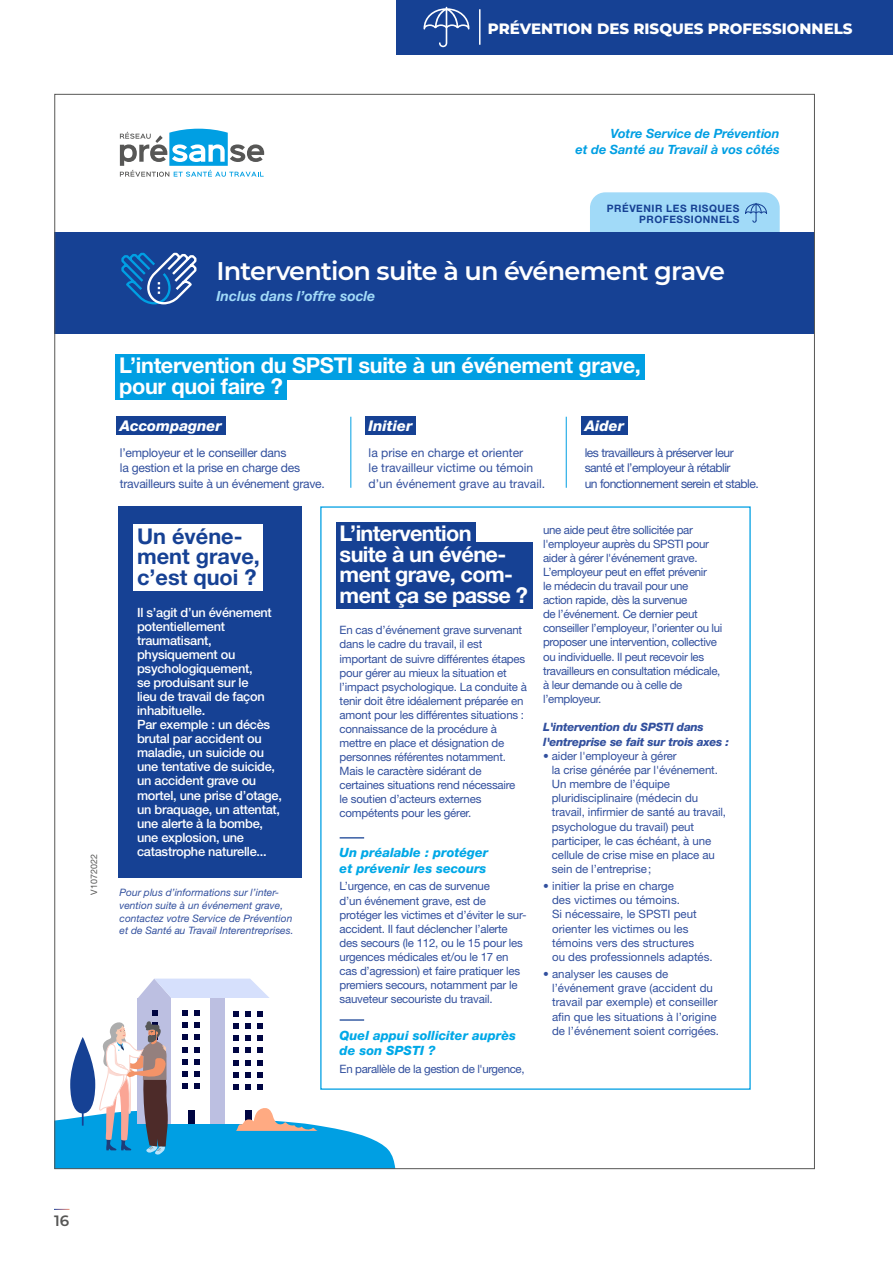
<style>
.page{position:relative;width:893px;height:1263px;background:#fff}
.page>*{position:absolute;margin:0;border:0;box-sizing:border-box;transform-origin:0 0}
.t1{font:600 25.5px "Montserrat";letter-spacing:-.03em;color:#fff}
.t2{font:700 21.75px/20.4px "Helvetica Neue LT Std";letter-spacing:-.015em;color:#fff}
.t3{font:700 21.75px/20.4px "Helvetica Neue LT Std";color:#164194}
.t4{font:800 15px "Montserrat";color:#fff}
.t5{font:600 15px "Montserrat";color:#575756}
.t6{font:italic 800 14.7px "Helvetica Neue LT Std";color:#fff}
.t7{font:italic 700 14.1px "Helvetica Neue LT Std";color:#a1daf8}
.t8{font:500 12.75px/14.1px "Helvetica Neue LT Std";letter-spacing:-.02em;color:#fff}
.t9{font:italic 800 12.75px/15.3px "Helvetica Neue LT Std";color:#00a8e7}
.t10{font:italic 700 12.75px/15.3px "Helvetica Neue LT Std";color:#009fe3;text-align:right}
.t11{font:12.15px/15.3px "Helvetica Neue LT Std";letter-spacing:-.02em;color:#32509e}
.t12{font:12.15px/15.3px "Helvetica Neue LT Std";letter-spacing:-.04em;color:#32509e}
.t13{font:12.15px/15.3px "Helvetica Neue LT Std";color:#32509e}
.t14{font:11.55px/14.1px "Helvetica Neue LT Std";letter-spacing:-.02em;color:#32509e}
.t15{font:11.55px/14.1px "Helvetica Neue LT Std";color:#32509e}
.t16{font:italic 800 11.55px/15.3px "Helvetica Neue LT Std";letter-spacing:-.02em;color:#32509e}
.t17{font:italic 10.2px/12.8px "Helvetica Neue LT Std";color:#32509e}
.t18{font:700 10.2px/11.6px "Helvetica Neue LT Std";letter-spacing:.05em;color:#164194;text-align:right}
.t19{font:9px "Helvetica Neue LT Std";color:#575756}
</style>
<div class="page">
<svg style="left:54px;top:1209px;width:16px;height:1px"></svg>
<div style="left:590px;top:192px;width:190px;height:69px;background:#a1daf8;border-radius:15px"></div>
<svg style="left:745px;top:203px;width:22px;height:20px"></svg>
<div style="left:55px;top:232px;width:759px;height:101px;background:#164194"></div>
<div style="left:119px;top:506px;width:183px;height:371px;background:#164194"></div>
<div style="left:133px;top:524px;width:130px;height:67px;background:#fff"></div>
<div style="left:116px;top:354px;width:529px;height:25px;background:#009fe3"></div>
<div style="left:116px;top:374px;width:171px;height:26px;background:#009fe3"></div>
<div style="left:336px;top:522px;width:140px;height:25px;background:#164194"></div>
<div style="left:336px;top:543px;width:196px;height:66px;background:#164194"></div>
<svg style="left:340px;top:837px;width:24px;height:1px"></svg>
<hr style="left:350px;top:417px;width:1px;height:71px;background:#009fe3">
<div style="left:116px;top:417px;width:109px;height:18px;background:#164194"></div>
<div style="left:581px;top:417px;width:47px;height:18px;background:#164194"></div>
<div style="left:365px;top:417px;width:51px;height:18px;background:#164194"></div>
<hr style="left:566px;top:417px;width:1px;height:71px;background:#009fe3">
<svg style="left:121px;top:252px;width:76px;height:53px"></svg>
<div style="left:138px;top:998px;width:48px;height:125px;background:#bcbfe1"></div>
<svg style="left:138px;top:978px;width:131px;height:20px;background:#d9e0f9"></svg>
<div style="left:172px;top:998px;width:38px;height:125px;background:#fff"></div>
<div style="left:210px;top:998px;width:15px;height:125px;background:#bcbfe1"></div>
<svg style="left:56px;top:1010px;width:340px;height:157px"></svg>
<svg style="left:120px;top:129px;width:145px;height:48px"></svg>
<div style="left:396px;top:0;width:497px;height:54px;background:#164194"></div>
<svg style="left:423px;top:7px;width:46px;height:40px"></svg>
<hr style="left:479px;top:9px;width:1px;height:36px;background:#fff">
<p class="t4" style="left:488px;top:18px;width:366px">PRÉVENTION DES RISQUES PROFESSIONNELS</p>
<p class="t10" style="left:576px;top:126px;width:206px">Votre Service de Prévention<br>et de Santé au Travail à vos côtés</p>
<p class="t18" style="left:607px;top:202px;width:134px">PRÉVENIR LES RISQUES<br>PROFESSIONNELS</p>
<h1 class="t1" style="left:216px;top:253px;width:510px">Intervention suite à un événement grave</h1>
<p class="t7" style="left:216px;top:287px;width:160px">Inclus dans l’offre socle</p>
<p class="t19" style="left:89px;top:894px;width:42px;rotate:-90deg">V1072022</p>
<h2 class="t2" style="left:119px;top:355px;width:523px">L’intervention du SPSTI suite à un événement grave, pour quoi faire ?</h2>
<p class="t6" style="left:120px;top:417px;width:103px">Accompagner</p>
<p class="t11" style="left:120px;top:445px;width:207px">l’employeur et le conseiller dans<br>la gestion et la prise en charge des travailleurs suite à un événement grave.</p>
<h2 class="t3" style="left:137px;top:525px;width:124px">Un événe&shy;ment grave, c’est quoi ?</h2>
<p class="t8" style="left:137px;top:605px;width:146px">Il s’agit d’un événement potentiellement traumatisant, physiquement ou psychologiquement,<br>se produisant sur le<br>lieu de travail de façon inhabituelle.<br>Par exemple : un décès brutal par accident ou maladie, un suicide ou une tentative de suicide, un accident grave ou mortel, une prise d’otage, un braquage, un attentat, une alerte à la bombe, une explosion, une catastrophe naturelle...</p>
<p class="t17" style="left:120px;top:886px;width:175px">Pour plus d’informations sur l’inter&shy;vention suite à un événement grave, contactez votre Service de Prévention et de Santé au Travail Interentreprises.</p>
<p class="t6" style="left:369px;top:417px;width:45px">Initier</p>
<p class="t13" style="left:369px;top:445px;width:178px">la prise en charge et orienter<br>le travailleur victime ou témoin d’un événement grave au travail.</p>
<p class="t6" style="left:585px;top:417px;width:41px">Aider</p>
<p class="t12" style="left:585px;top:445px;width:176px">les travailleurs à préserver leur santé et l’employeur à rétablir<br>un fonctionnement serein et stable.</p>
<h2 class="t2" style="left:340px;top:523px;width:190px">L’intervention<br>suite à un événe&shy;ment grave, com&shy;ment ça se passe ?</h2>
<p class="t14" style="left:340px;top:623px;width:189px">En cas d’événement grave survenant dans le cadre du travail, il est important de suivre différentes étapes pour gérer au mieux la situation et l’impact psychologique. La conduite à tenir doit être idéalement préparée en amont pour les différentes situations : connaissance de la procédure à mettre en place et désignation de personnes référentes notamment.<br>Mais le caractère sidérant de certaines situations rend nécessaire<br>le soutien d’acteurs externes compétents pour les gérer.</p>
<p class="t9" style="left:340px;top:845px;width:150px">Un préalable : protéger et prévenir les secours</p>
<p class="t14" style="left:340px;top:879px;width:188px">L’urgence, en cas de survenue<br>d’un événement grave, est de protéger les victimes et d’éviter le sur&shy;accident. Il faut déclencher l’alerte des secours (le 112, ou le 15 pour les urgences médicales et/ou le 17 en cas d’agression) et faire pratiquer les premiers secours, notamment par le sauveteur secouriste du travail.</p>
<p class="t9" style="left:340px;top:1027px;width:178px">Quel appui solliciter auprès de son SPSTI ?</p>
<p class="t14" style="left:340px;top:1061px;width:186px">En parallèle de la gestion de l'urgence,</p>
<p class="t14" style="left:543px;top:523px;width:181px">une aide peut être sollicitée par l'employeur auprès du SPSTI pour aider à gérer l'événement grave.<br>L’employeur peut en effet prévenir<br>le médecin du travail pour une<br>action rapide, dès la survenue<br>de l’événement. Ce dernier peut conseiller l’employeur, l’orienter ou lui proposer une intervention, collective ou individuelle. Il peut recevoir les travailleurs en consultation médicale, à leur demande ou à celle de l’employeur.</p>
<p class="t16" style="left:543px;top:719px;width:187px">L'intervention du SPSTI dans l'entreprise se fait sur trois axes :</p>
<p class="t14" style="left:552px;top:749px;width:176px;text-indent:-9px">• aider l'employeur à gérer<br>la crise générée par l'événement.<br>Un membre de l’équipe pluridisciplinaire (médecin du travail, infirmier de santé au travail, psychologue du travail) peut participer, le cas échéant, à une cellule de crise mise en place au sein de l’entreprise;</p>
<p class="t15" style="left:552px;top:879px;width:162px;text-indent:-9px">• initier la prise en charge<br>des victimes ou témoins.<br>Si nécessaire, le SPSTI peut orienter les victimes ou les témoins vers des structures<br>ou des professionnels adaptés.</p>
<p class="t15" style="left:552px;top:967px;width:169px;text-indent:-9px">• analyser les causes de l’événement grave (accident du travail par exemple) et conseiller afin que les situations à l’origine de l’événement soient corrigées.</p>
<p class="t5" style="left:54px;top:1210px;width:17px">16</p>
</div>
